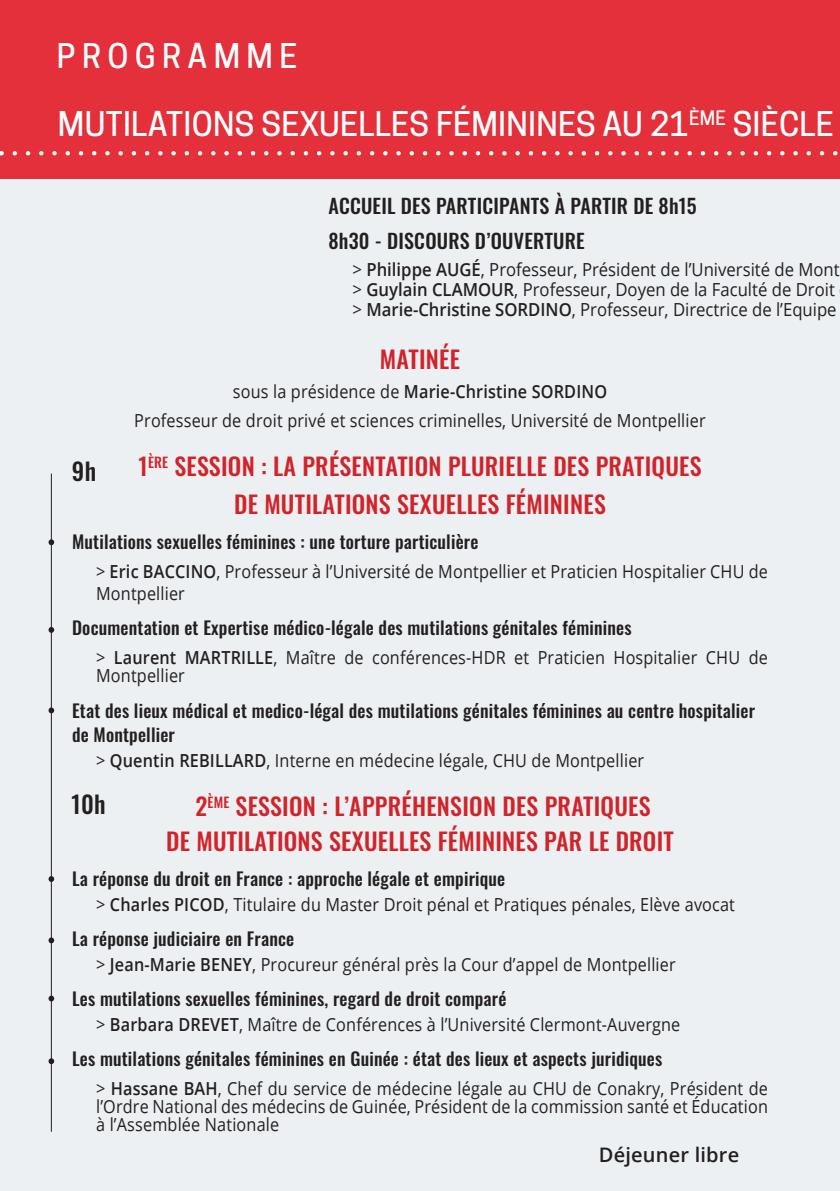
<style>
.page{position:relative;width:840px;height:1191px;background:#fff}
.page>*{position:absolute;margin:0;border:0;box-sizing:border-box;transform-origin:0 0}
.t1{font:500 32px "Cooper Hewitt";letter-spacing:.01em;color:#fff}
.t2{font:500 32px "Cooper Hewitt";letter-spacing:.2em;color:#fff}
.t3{font:500 24px/38px "Oswald";letter-spacing:.01em;color:#d1232a;text-align:center}
.t4{font:500 24px "Oswald";color:#231f20}
.t5{font:500 20px "Oswald";letter-spacing:.01em;color:#231f20}
.t6{font:600 20px "Open Sans";letter-spacing:.01em;color:#231f20}
.t7{font:18px/18px "Open Sans";letter-spacing:.01em;color:#231f20;scale:.9 1}
.t8{font:500 18px/24px "Oswald";letter-spacing:.01em;color:#231f20}
.t9{font:18px "Open Sans";letter-spacing:.01em;color:#231f20;scale:.93 1}
.t10{font:600 18px "Open Sans";letter-spacing:.01em;color:#231f20;scale:.9 1}
.s1{font-weight:600}
.s2{font-weight:400}
</style>
<div class="page">
<div style="left:0;top:113px;width:839px;height:1078px;background:#ecf0f2"></div>
<div style="left:0;top:0;width:839px;height:179px;background:#e3303a"></div>
<svg style="left:1px;top:151px;width:839px;height:4px"></svg>
<svg style="left:48px;top:539px;width:6px;height:6px"></svg>
<hr style="left:51px;top:473px;width:1px;height:658px;background:#231f20">
<svg style="left:48px;top:627px;width:6px;height:6px"></svg>
<svg style="left:48px;top:707px;width:6px;height:6px"></svg>
<svg style="left:48px;top:876px;width:6px;height:6px"></svg>
<svg style="left:48px;top:937px;width:6px;height:6px"></svg>
<svg style="left:48px;top:995px;width:6px;height:6px"></svg>
<svg style="left:48px;top:1058px;width:6px;height:6px"></svg>
<p class="t2" style="left:57px;top:37px;width:242px">PROGRAMME</p>
<p class="t1" style="left:58px;top:105px;width:776px">MUTILATIONS SEXUELLES FÉMININES AU 21<sup>ÈME</sup> SIÈCLE</p>
<p class="t5" style="left:328px;top:196px;width:369px">ACCUEIL DES PARTICIPANTS À PARTIR DE 8h15</p>
<p class="t5" style="left:328px;top:231px;width:257px">8h30 - DISCOURS D’OUVERTURE</p>
<p class="t9" style="left:352px;top:257px;width:525px">&gt; <span class="s1">Philippe AUGÉ</span>, Professeur, Président de l’Université de Mont</p>
<p class="t9" style="left:352px;top:277px;width:520px">&gt; <span class="s1">Guylain CLAMOUR</span>, Professeur, Doyen de la Faculté de Droit</p>
<p class="t9" style="left:352px;top:297px;width:521px">&gt; <span class="s1">Marie-Christine SORDINO</span>, Professeur, Directrice de l’Equipe</p>
<p class="t3" style="left:380px;top:342px;width:81px">MATINÉE</p>
<p class="t10" style="left:233px;top:379px;width:417px"><span class="s2">sous la présidence de</span> Marie-Christine SORDINO</p>
<p class="t7" style="left:134px;top:411px;width:636px">Professeur de droit privé et sciences criminelles, Université de Montpellier</p>
<p class="t3" style="left:138px;top:449px;width:564px">1<sup>ÈRE</sup> SESSION : LA PRÉSENTATION PLURIELLE DES PRATIQUES<br>DE MUTILATIONS SEXUELLES FÉMININES</p>
<p class="t8" style="left:72px;top:531px;width:407px">Mutilations sexuelles féminines : une torture particulière</p>
<p class="t7" style="left:96px;top:560px;width:747px;line-height:22px">&gt; <span class="s1">Eric BACCINO</span>, Professeur à l’Université de Montpellier et Praticien Hospitalier CHU de<br>Montpellier</p>
<p class="t8" style="left:72px;top:617px;width:560px">Documentation et Expertise médico-légale des mutilations génitales féminines</p>
<p class="t7" style="left:96px;top:648px;width:747px">&gt; <span class="s1">Laurent MARTRILLE</span>, Maître de conférences-HDR et Praticien Hospitalier CHU de<br>Montpellier</p>
<p class="t8" style="left:72px;top:699px;width:684px">Etat des lieux médical et medico-légal des mutilations génitales féminines au centre hospitalier de Montpellier</p>
<p class="t7" style="left:96px;top:750px;width:610px">&gt; <span class="s1">Quentin REBILLARD</span>, Interne en médecine légale, CHU de Montpellier</p>
<p class="t3" style="left:195px;top:788px;width:456px">2<sup>ÈME</sup> SESSION : L’APPRÉHENSION DES PRATIQUES</p>
<p class="t3" style="left:166px;top:823px;width:509px">DE MUTILATIONS SEXUELLES FÉMININES PAR LE DROIT</p>
<p class="t8" style="left:72px;top:867px;width:434px">La réponse du droit en France : approche légale et empirique</p>
<p class="t7" style="left:96px;top:895px;width:711px">&gt; <span class="s1">Charles PICOD</span>, Titulaire du Master Droit pénal et Pratiques pénales, Elève avocat</p>
<p class="t8" style="left:72px;top:927px;width:223px">La réponse judiciaire en France</p>
<p class="t7" style="left:96px;top:955px;width:645px">&gt; <span class="s1">Jean-Marie BENEY</span>, Procureur général près la Cour d’appel de Montpellier</p>
<p class="t8" style="left:72px;top:988px;width:435px">Les mutilations sexuelles féminines, regard de droit comparé</p>
<p class="t7" style="left:96px;top:1015px;width:650px">&gt; <span class="s1">Barbara DREVET</span>, Maître de Conférences à l’Université Clermont-Auvergne</p>
<p class="t8" style="left:72px;top:1048px;width:591px">Les mutilations génitales féminines en Guinée : état des lieux et aspects juridiques</p>
<p class="t7" style="left:96px;top:1079px;width:747px;text-align:justify">&gt; <span class="s1">Hassane BAH</span>, Chef du service de médecine légale au CHU de Conakry, Président de l’Ordre National des médecins de Guinée, Président de la commission santé et Éducation à l’Assemblée Nationale</p>
<p class="t6" style="left:598px;top:1140px;width:142px">Déjeuner libre</p>
<p class="t4" style="left:72px;top:458px;width:26px">9h</p>
<p class="t4" style="left:71px;top:791px;width:36px">10h</p>
</div>
